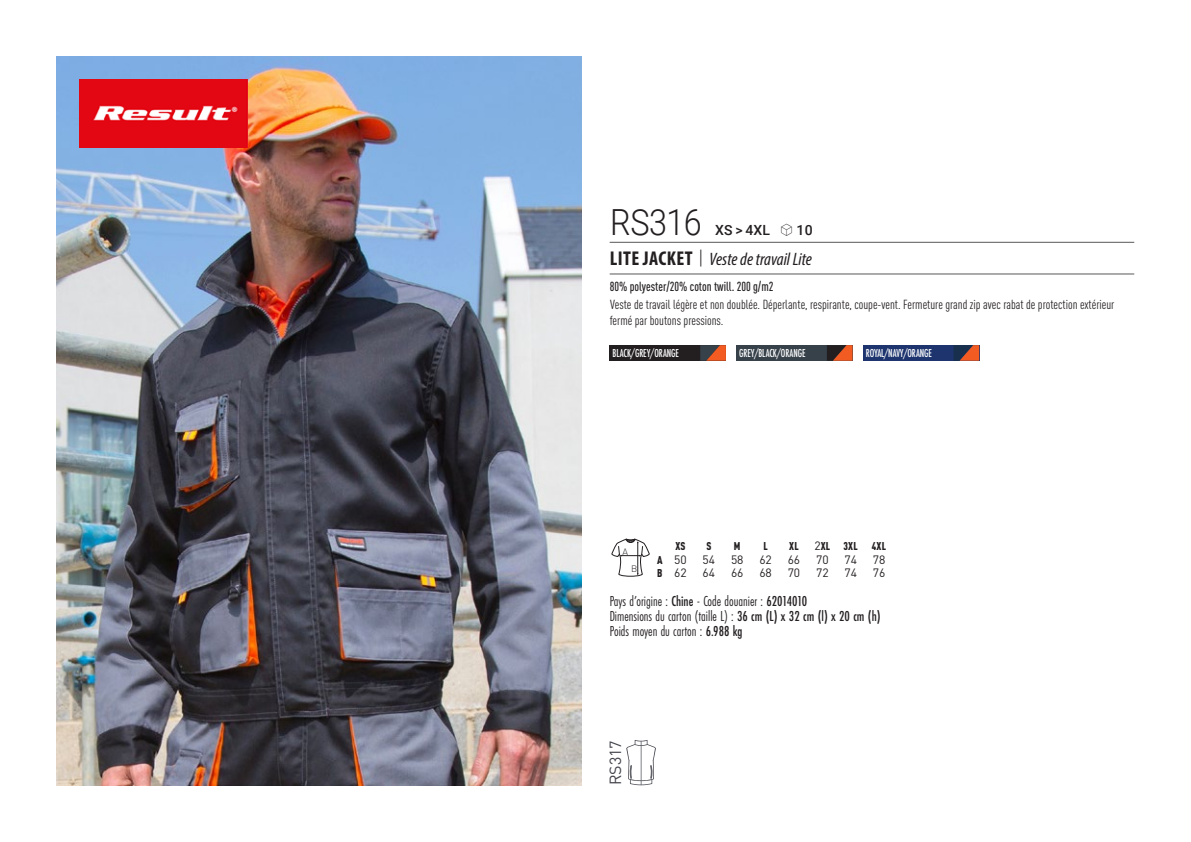
<style>
.page{position:relative;width:1191px;height:842px;background:#fff}
.page>*{position:absolute;margin:0;border:0;box-sizing:border-box;transform-origin:0 0}
.t1{font:300 36px "Roboto";letter-spacing:-.015em;color:#231f20;scale:.9 1}
.t2{font:italic 18px "Myriad Variable Concept";color:#231f20}
.t3{font:16px "DIN Pro";color:#43444c}
.t4{font:15px "Futura PT Cond";color:#231f20;scale:.95 1}
.t5{font:500 14px "Roboto";letter-spacing:.005em;color:#231f20}
.t6{font:condensed 13px/16px "DIN Pro";color:#231f20}
.grammage_2020{font:500 condensed 13px "DIN Pro";color:#231f20;scale:.95 1}
.Coloris_nuancier_bla{font:500 12px "Futura PT Cond";letter-spacing:-.01em;color:#fff;scale:.9 1}
._88_tailles_tab_maig{font:12px "DIN Pro";color:#231f20}
._88_tailles_tab_maig-2{font:900 condensed 11.2px "DIN Pro";letter-spacing:.02em;color:#231f20;scale:.95 1}
.t7{font:300 9.2px "DIN";color:#231f20}
.s1{font-family:"Linotype Shapeshifter";font-weight:400;font-size:16px}
.s2{font-family:"Myriad Pro";font-weight:700;font-style:normal;font-stretch:condensed;font-size:20px}
.s3{font-family:"Roboto Condensed";font-weight:300;font-style:normal;font-size:20px}
.s4{font-weight:400;font-stretch:normal;font-size:12px}
.s5{font-weight:900;font-stretch:condensed;font-size:11.2px}
.s6{font-weight:500}
</style>
<div class="page">
<img style="left:57px;top:57px;width:524px;height:728px">
<img style="left:79px;top:79px;width:169px;height:68px">
<div style="left:609px;top:345px;width:117px;height:16px;background:#231f20"></div>
<svg style="left:700px;top:345px;width:26px;height:16px"></svg>
<div style="left:736px;top:345px;width:116px;height:16px;background:#36414a"></div>
<svg style="left:827px;top:345px;width:25px;height:16px"></svg>
<div style="left:863px;top:345px;width:116px;height:16px;background:#1d346e"></div>
<svg style="left:953px;top:345px;width:26px;height:16px"></svg>
<svg style="left:626px;top:740px;width:30px;height:45px"></svg>
<svg style="left:611px;top:539px;width:38px;height:37px"></svg>
<hr style="left:609px;top:242px;width:525px;height:1px;background:#57585a">
<hr style="left:609px;top:274px;width:525px;height:1px;background:#57585a">
<p class="t1" style="left:610px;top:197px;width:103px">RS316</p>
<p class="t5" style="left:715px;top:220px;width:99px">XS &gt; 4XL <span class="s1">S</span> 10</p>
<p class="t2" style="left:610px;top:249px;width:204px"><span class="s2">LITE JACKET</span> <span class="s3">|</span> Veste de travail Lite</p>
<p class="grammage_2020" style="left:609px;top:277px;width:174px">80% polyester/20% coton twill. 200 g/m2</p>
<p class="t6" style="left:609px;top:296px;width:506px">Veste de travail légère et non doublée. Déperlante, respirante, coupe-vent. Fermeture grand zip avec rabat de protection extérieur fermé par boutons pressions.</p>
<p class="Coloris_nuancier_bla" style="left:612px;top:346px;width:75px">BLACK/GREY/ORANGE</p>
<p class="Coloris_nuancier_bla" style="left:739px;top:346px;width:75px">GREY/BLACK/ORANGE</p>
<p class="Coloris_nuancier_bla" style="left:866px;top:346px;width:75px">ROYAL/NAVY/ORANGE</p>
<p class="t7" style="left:622px;top:546px;width:7px">A</p>
<p class="t7" style="left:631px;top:563px;width:8px">B</p>
<p class="_88_tailles_tab_maig-2" style="left:675px;top:538px;width:12px">XS</p>
<p class="_88_tailles_tab_maig-2" style="left:706px;top:538px;width:7px">S</p>
<p class="_88_tailles_tab_maig-2" style="left:734px;top:538px;width:8px">M</p>
<p class="_88_tailles_tab_maig-2" style="left:763px;top:538px;width:6px">L</p>
<p class="_88_tailles_tab_maig-2" style="left:789px;top:538px;width:12px">XL</p>
<p class="_88_tailles_tab_maig-2" style="left:814px;top:538px;width:47px"><span class="s4">2</span>XL 3XL</p>
<p class="_88_tailles_tab_maig-2" style="left:872px;top:538px;width:16px">4XL</p>
<p class="_88_tailles_tab_maig" style="left:657px;top:550px;width:31px"><span class="s5">A</span> 50</p>
<p class="_88_tailles_tab_maig" style="left:702px;top:550px;width:14px">54</p>
<p class="_88_tailles_tab_maig" style="left:731px;top:550px;width:14px">58</p>
<p class="_88_tailles_tab_maig" style="left:759px;top:550px;width:14px">62</p>
<p class="_88_tailles_tab_maig" style="left:787px;top:550px;width:14px">66</p>
<p class="_88_tailles_tab_maig" style="left:816px;top:550px;width:14px">70</p>
<p class="_88_tailles_tab_maig" style="left:844px;top:550px;width:14px">74</p>
<p class="_88_tailles_tab_maig" style="left:872px;top:550px;width:14px">78</p>
<p class="_88_tailles_tab_maig" style="left:657px;top:564px;width:31px"><span class="s5">B</span> 62</p>
<p class="_88_tailles_tab_maig" style="left:702px;top:564px;width:14px">64</p>
<p class="_88_tailles_tab_maig" style="left:731px;top:564px;width:14px">66</p>
<p class="_88_tailles_tab_maig" style="left:759px;top:564px;width:14px">68</p>
<p class="_88_tailles_tab_maig" style="left:787px;top:564px;width:14px">70</p>
<p class="_88_tailles_tab_maig" style="left:816px;top:564px;width:14px">72</p>
<p class="_88_tailles_tab_maig" style="left:844px;top:564px;width:14px">74</p>
<p class="_88_tailles_tab_maig" style="left:872px;top:564px;width:14px">76</p>
<p class="t4" style="left:609px;top:592px;width:210px">Pays d’origine : <span class="s6">Chine</span> - Code douanier : <span class="s6">62014010</span></p>
<p class="t4" style="left:609px;top:607px;width:287px">Dimensions du carton (taille L) : <span class="s6">36 cm (L) x 32 cm (l) x 20 cm (h)</span></p>
<p class="t4" style="left:609px;top:622px;width:141px">Poids moyen du carton : <span class="s6">6.988 kg</span></p>
<p class="t3" style="left:602px;top:785px;width:46px;rotate:-90deg">RS317</p>
</div>
